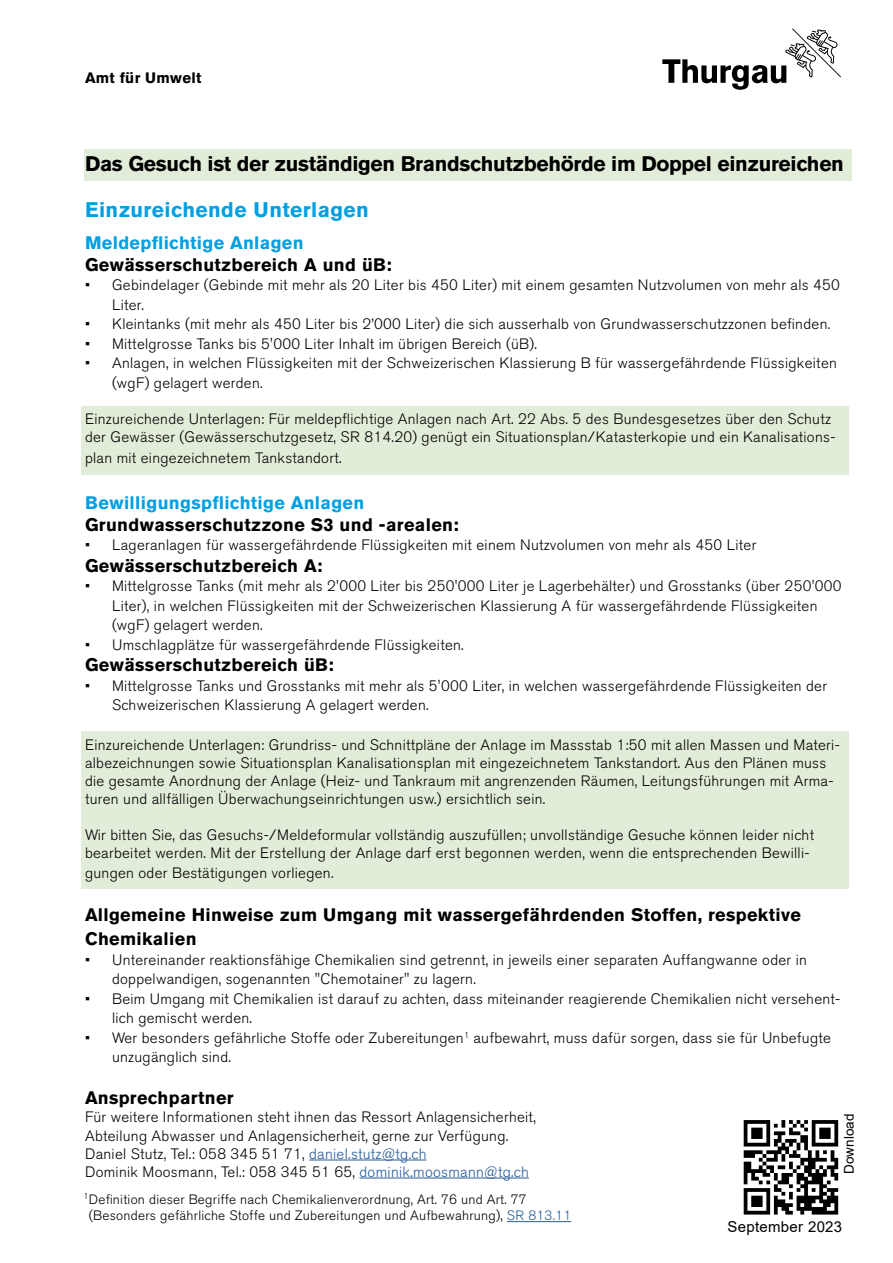
<style>
.page{position:relative;width:893px;height:1263px;background:#fff}
.page>*{position:absolute;margin:0;border:0;box-sizing:border-box;transform-origin:0 0}
.t1{font:700 21px "Akzidenz Grotesk BQ";letter-spacing:-.015em;color:#000}
.t2{font:700 21px "Akzidenz Grotesk BQ";letter-spacing:.02em;color:#009fe3}
.t3{font:700 18px/24px "Akzidenz Grotesk BQ";letter-spacing:.02em;color:#000}
.t4{font:700 18px "Akzidenz Grotesk BQ";letter-spacing:.02em;color:#009fe3}
.t5{font:300 15px/19.5px "Akzidenz Grotesk BQ";letter-spacing:.02em;color:#000}
.t6{font:15px "Arial";letter-spacing:.02em;color:#000}
.t7{font:700 15px "Akzidenz Grotesk BQ";letter-spacing:.02em;color:#000}
.t8{font:300 13.5px/16.2px "Akzidenz Grotesk BQ";letter-spacing:.02em;color:#000}
.t9{font:13.5px "Arial";color:#000}
.s1{color:#275b9b}
</style>
<div class="page">
<svg style="left:662px;top:29px;width:179px;height:61px"></svg>
<div style="left:81px;top:731px;width:767px;height:158px;background:#e2edd9"></div>
<div style="left:81px;top:406px;width:767px;height:68px;background:#e2edd9"></div>
<div style="left:84px;top:149px;width:767px;height:32px;background:#e2edd9"></div>
<svg style="left:743px;top:1120px;width:96px;height:95px"></svg>
<svg style="left:744px;top:1120px;width:94px;height:94px"></svg>
<hr style="left:309px;top:1159px;width:118px;height:1px;background:#275b9b">
<hr style="left:359px;top:1177px;width:170px;height:1px;background:#275b9b">
<hr style="left:507px;top:1221px;width:64px;height:1px;background:#275b9b">
<p class="t7" style="left:85px;top:69px;width:118px">Amt für Umwelt</p>
<h1 class="t1" style="left:85px;top:151px;width:760px">Das Gesuch ist der zuständigen Brandschutzbehörde im Doppel einzureichen</h1>
<h1 class="t2" style="left:85px;top:197px;width:285px">Einzureichende Unterlagen</h1>
<p class="t4" style="left:85px;top:232px;width:220px">Meldepflichtige Anlagen</p>
<p class="t3" style="left:85px;top:252px;width:308px">Gewässerschutzbereich A und üB:</p>
<p class="t5" style="left:112px;top:276px;width:729px;text-indent:-27px">• Gebindelager (Gebinde mit mehr als 20 Liter bis 450 Liter) mit einem gesamten Nutzvolumen von mehr als 450<br>Liter.</p>
<p class="t5" style="left:85px;top:315px;width:747px">• Kleintanks (mit mehr als 450 Liter bis 2’000 Liter) die sich ausserhalb von Grundwasserschutzzonen befinden.</p>
<p class="t5" style="left:85px;top:334px;width:453px">• Mittelgrosse Tanks bis 5'000 Liter Inhalt im übrigen Bereich (üB).</p>
<p class="t5" style="left:112px;top:354px;width:726px;text-indent:-27px">• Anlagen, in welchen Flüssigkeiten mit der Schweizerischen Klassierung B für wassergefährdende Flüssigkeiten (wgF) gelagert werden.</p>
<p class="t5" style="left:85px;top:410px;width:752px;line-height:18px">Einzureichende Unterlagen: Für meldepflichtige Anlagen nach Art. 22 Abs. 5 des Bundesgesetzes über den Schutz der Gewässer (Gewässerschutzgesetz, SR 814.20) genügt ein Situationsplan/Katasterkopie und ein Kanalisations-</p>
<p class="t5" style="left:85px;top:449px;width:258px">plan mit eingezeichnetem Tankstandort.</p>
<p class="t4" style="left:85px;top:492px;width:281px">Bewilligungspflichtige Anlagen</p>
<p class="t3" style="left:85px;top:512px;width:375px">Grundwasserschutzzone S3 und -arealen:</p>
<p class="t5" style="left:85px;top:535px;width:673px">• Lageranlagen für wassergefährdende Flüssigkeiten mit einem Nutzvolumen von mehr als 450 Liter</p>
<p class="t3" style="left:85px;top:553px;width:239px">Gewässerschutzbereich A:</p>
<p class="t5" style="left:112px;top:576px;width:731px;text-indent:-27px">• Mittelgrosse Tanks (mit mehr als 2'000 Liter bis 250'000 Liter je Lagerbehälter) und Grosstanks (über 250'000<br>Liter), in welchen Flüssigkeiten mit der Schweizerischen Klassierung A für wassergefährdende Flüssigkeiten (wgF) gelagert werden.</p>
<p class="t5" style="left:85px;top:635px;width:380px">• Umschlagplätze für wassergefährdende Flüssigkeiten.</p>
<p class="t3" style="left:85px;top:653px;width:250px">Gewässerschutzbereich üB:</p>
<p class="t5" style="left:112px;top:676px;width:717px;text-indent:-27px">• Mittelgrosse Tanks und Grosstanks mit mehr als 5'000 Liter, in welchen wassergefährdende Flüssigkeiten der<br>Schweizerischen Klassierung A gelagert werden.</p>
<p class="t5" style="left:85px;top:736px;width:756px;line-height:18px">Einzureichende Unterlagen: Grundriss- und Schnittpläne der Anlage im Massstab 1:50 mit allen Massen und Materi&shy;albezeichnungen sowie Situationsplan Kanalisationsplan mit eingezeichnetem Tankstandort. Aus den Plänen muss die gesamte Anordnung der Anlage (Heiz- und Tankraum mit angrenzenden Räumen, Leitungsführungen mit Arma&shy;turen und allfälligen Überwachungseinrichtungen usw.) ersichtlich sein.</p>
<p class="t5" style="left:85px;top:826px;width:730px;line-height:18px">Wir bitten Sie, das Gesuchs-/Meldeformular vollständig auszufüllen; unvollständige Gesuche können leider nicht bearbeitet werden. Mit der Erstellung der Anlage darf erst begonnen werden, wenn die entsprechenden Bewilli-</p>
<p class="t5" style="left:85px;top:863px;width:250px">gungen oder Bestätigungen vorliegen.</p>
<p class="t3" style="left:85px;top:903px;width:717px">Allgemeine Hinweise zum Umgang mit wassergefährdenden Stoffen, respektive<br>Chemikalien</p>
<p class="t5" style="left:112px;top:950px;width:696px;text-indent:-27px">• Untereinander reaktionsfähige Chemikalien sind getrennt, in jeweils einer separaten Auffangwanne oder in doppelwandigen, sogenannten "Chemotainer" zu lagern.</p>
<p class="t5" style="left:112px;top:989px;width:730px;text-indent:-27px">• Beim Umgang mit Chemikalien ist darauf zu achten, dass miteinander reagierende Chemikalien nicht versehent&shy;lich gemischt werden.</p>
<p class="t5" style="left:112px;top:1028px;width:720px;text-indent:-27px">• Wer besonders gefährliche Stoffe oder Zubereitungen<sup>1</sup> aufbewahrt, muss dafür sorgen, dass sie für Unbefugte unzugänglich sind.</p>
<p class="t3" style="left:85px;top:1086px;width:150px">Ansprechpartner</p>
<p class="t5" style="left:85px;top:1108px;width:452px;line-height:18px">Für weitere Informationen steht ihnen das Ressort Anlagensicherheit, Abteilung Abwasser und Anlagensicherheit, gerne zur Verfügung.<br>Daniel Stutz, Tel.: 058 345 51 71, <span class="s1">daniel.stutz@tg.ch<br></span>Dominik Moosmann, Tel.: 058 345 51 65, <span class="s1">dominik.moosmann@tg.ch</span></p>
<p class="t8" style="left:89px;top:1191px;width:484px;text-indent:-5px"><sup>1</sup>Definition dieser Begriffe nach Chemikalienverordnung, Art. 76 und Art. 77 (Besonders gefährliche Stoffe und Zubereitungen und Aufbewahrung), <span class="s1">SR 813.11</span></p>
<p class="t9" style="left:840px;top:1174px;width:62px;rotate:-90deg">Download</p>
<p class="t6" style="left:727px;top:1216px;width:116px">September 2023</p>
</div>
